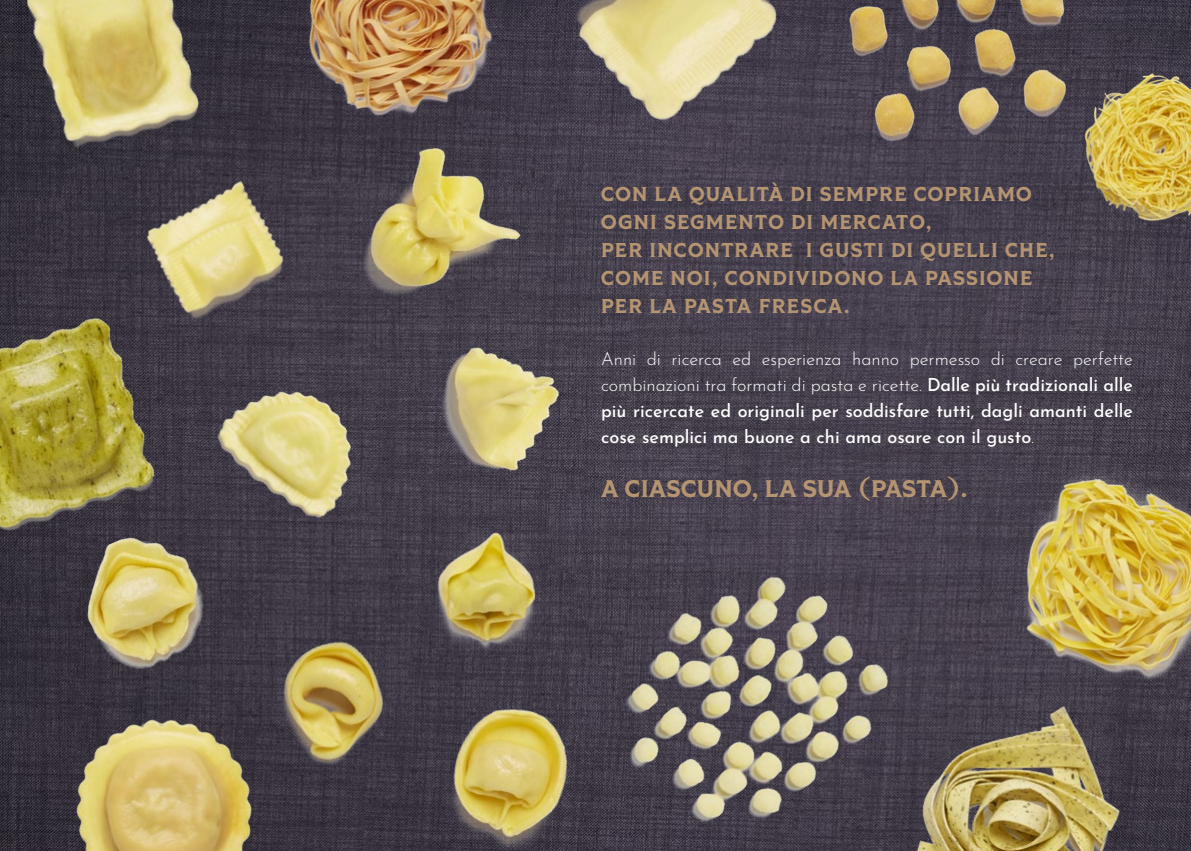
<style>
.page{position:relative;width:1191px;height:851px;background:#fff}
.page>*{position:absolute;margin:0;border:0;box-sizing:border-box;transform-origin:0 0}
.t1{font:700 24px "Tiller";letter-spacing:.01em;color:#b59471}
.t2{font:700 20px/28px "Tiller";letter-spacing:.06em;color:#b59471}
.t3{font:500 18px/26px "Josefin Sans";color:#fff;text-align:justify}
.s1{font-weight:300}
</style>
<div class="page">
<img style="left:0;top:0;width:1191px;height:850px">
<img style="left:103px;top:203px;width:188px;height:109px">
<img style="left:574px;top:0;width:374px;height:299px">
<img style="left:22px;top:0;width:269px;height:203px">
<img style="left:0;top:250px;width:214px;height:259px">
<img style="left:291px;top:101px;width:345px;height:211px">
<img style="left:260px;top:601px;width:42px;height:89px">
<img style="left:302px;top:601px;width:217px;height:249px">
<img style="left:349px;top:299px;width:341px;height:391px">
<img style="left:22px;top:690px;width:291px;height:160px">
<img style="left:650px;top:0;width:534px;height:177px">
<img style="left:141px;top:312px;width:301px;height:289px">
<img style="left:519px;top:503px;width:431px;height:347px">
<img style="left:0;top:509px;width:260px;height:258px">
<img style="left:851px;top:664px;width:340px;height:186px">
<img style="left:1071px;top:67px;width:120px;height:167px">
<img style="left:1004px;top:457px;width:187px;height:247px">
<img style="left:272px;top:0;width:302px;height:197px">
<p class="t2" style="left:601px;top:181px;width:455px">CON LA QUALITÀ DI SEMPRE COPRIAMO<br>OGNI SEGMENTO DI MERCATO,<br>PER INCONTRARE I GUSTI DI QUELLI CHE,<br>COME NOI, CONDIVIDONO LA PASSIONE<br>PER LA PASTA FRESCA.</p>
<p class="t3" style="left:601px;top:344px;width:533px"><span class="s1">Anni di ricerca ed esperienza hanno permesso di creare perfette combinazioni tra formati di pasta e ricette.</span> Dalle più tradizionali alle più ricercate ed originali per soddisfare tutti, dagli amanti delle cose semplici ma buone a chi ama osare con il gusto<span class="s1">.</span></p>
<h1 class="t1" style="left:601px;top:473px;width:368px">A CIASCUNO, LA SUA (PASTA).</h1>
</div>
